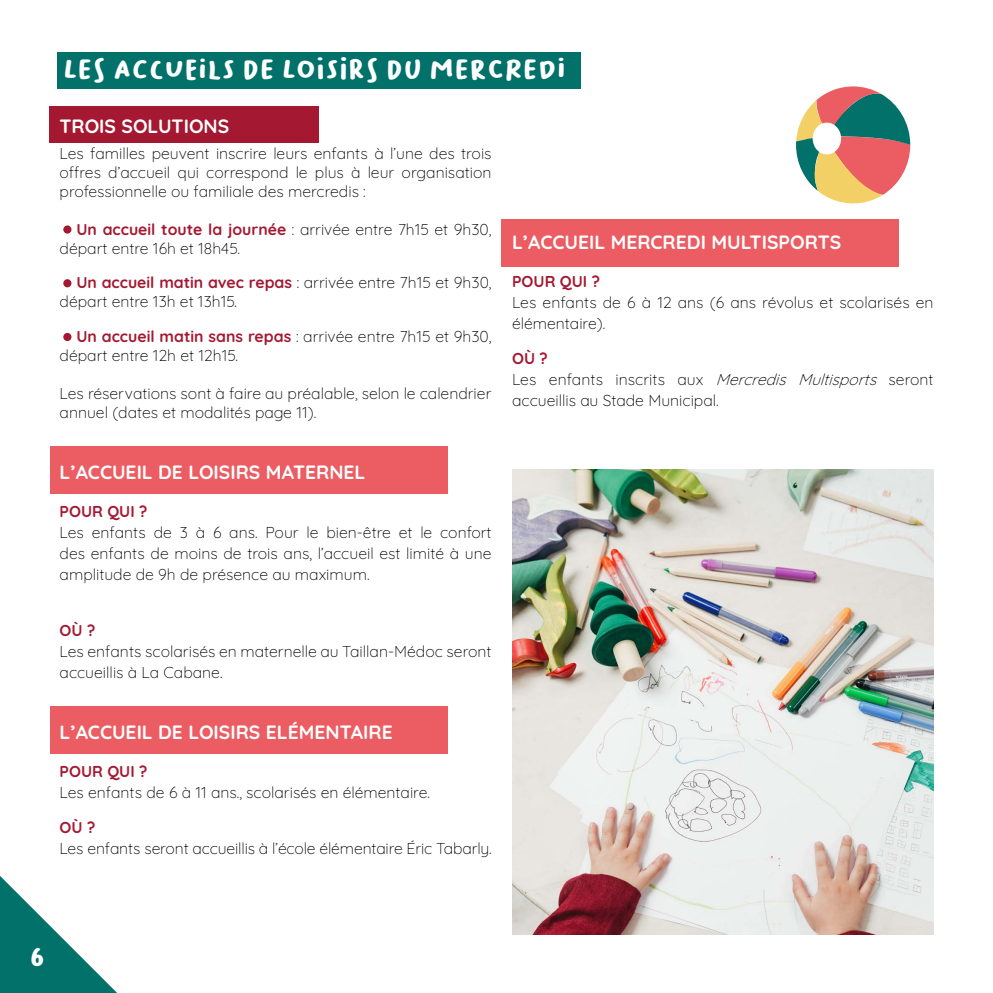
<style>
.page{position:relative;width:993px;height:993px;background:#fff}
.page>*{position:absolute;margin:0;border:0;box-sizing:border-box;transform-origin:0 0}
.t1{font:28px "Bakso Sapi";color:#fff}
.t2{font:300 19.25px "Quicksand";color:#fff}
.t3{font:300 15.75px/18.9px "Quicksand";color:#000}
.t4{font:300 15.75px "Quicksand";color:#a41931}
.s1{color:#a41931}
.s2{font-style:italic}
</style>
<div class="page">
<div style="left:50px;top:106px;width:269px;height:36px;background:#a41931"></div>
<div style="left:501px;top:219px;width:397px;height:47px;background:#eb5d63"></div>
<div style="left:50px;top:705px;width:397px;height:47px;background:#eb5d63"></div>
<div style="left:50px;top:446px;width:397px;height:47px;background:#eb5d63"></div>
<svg style="left:0;top:876px;width:116px;height:116px"></svg>
<svg style="left:796px;top:86px;width:113px;height:117px"></svg>
<div style="left:812px;top:123px;width:28px;height:31px;background:#fff;border-radius:50%"></div>
<div style="left:63px;top:279px;width:8px;height:8px;background:#a41931;border-radius:50%"></div>
<div style="left:63px;top:333px;width:8px;height:8px;background:#a41931;border-radius:50%"></div>
<div style="left:63px;top:225px;width:8px;height:8px;background:#a41931;border-radius:50%"></div>
<img style="left:512px;top:469px;width:421px;height:465px">
<div style="left:57px;top:52px;width:523px;height:37px;background:#02716a"></div>
<h1 class="t1" style="left:63px;top:54px;width:504px">LES ACCUEILS DE LOISIRS DU MERCREDI</h1>
<p class="t2" style="left:60px;top:111px;width:171px">TROIS SOLUTIONS</p>
<p class="t3" style="left:60px;top:142px;width:433px;text-align:justify">Les familles peuvent inscrire leurs enfants à l’une des trois offres d’accueil qui correspond le plus à leur organisation professionnelle ou familiale des mercredis :</p>
<p class="t3" style="left:60px;top:218px;width:433px;text-indent:17px"><span class="s1">Un accueil toute la journée</span> : arrivée entre 7h15 et 9h30, départ entre 16h et 18h45.</p>
<p class="t3" style="left:60px;top:272px;width:433px;text-indent:17px"><span class="s1">Un accueil matin avec repas</span> : arrivée entre 7h15 et 9h30, départ entre 13h et 13h15.</p>
<p class="t3" style="left:60px;top:325px;width:433px;text-indent:17px"><span class="s1">Un accueil matin sans repas</span> : arrivée entre 7h15 et 9h30, départ entre 12h et 12h15.</p>
<p class="t3" style="left:60px;top:382px;width:433px">Les réservations sont à faire au préalable, selon le calendrier annuel (dates et modalités page 11).</p>
<p class="t2" style="left:60px;top:456px;width:307px">L’ACCUEIL DE LOISIRS MATERNEL</p>
<p class="t4" style="left:60px;top:499px;width:89px">POUR QUI ?</p>
<p class="t3" style="left:60px;top:520px;width:433px;line-height:21px;text-align:justify">Les enfants de 3 à 6 ans. Pour le bien-être et le confort des enfants de moins de trois ans, l’accueil est limité à une amplitude de 9h de présence au maximum.</p>
<p class="t4" style="left:60px;top:618px;width:37px">OÙ ?</p>
<p class="t3" style="left:60px;top:639px;width:433px;line-height:21px">Les enfants scolarisés en maternelle au Taillan-Médoc seront accueillis à La Cabane.</p>
<p class="t2" style="left:60px;top:716px;width:334px">L’ACCUEIL DE LOISIRS ELÉMENTAIRE</p>
<p class="t4" style="left:60px;top:758px;width:89px">POUR QUI ?</p>
<p class="t3" style="left:60px;top:780px;width:372px">Les enfants de 6 à 11 ans., scolarisés en élémentaire.</p>
<p class="t4" style="left:60px;top:814px;width:37px">OÙ ?</p>
<p class="t3" style="left:60px;top:836px;width:433px">Les enfants seront accueillis à l’école élémentaire Éric Tabarly.</p>
<p class="t2" style="left:512px;top:227px;width:330px">L’ACCUEIL MERCREDI MULTISPORTS</p>
<p class="t4" style="left:512px;top:269px;width:89px">POUR QUI ?</p>
<p class="t3" style="left:512px;top:290px;width:423px;line-height:21px">Les enfants de 6 à 12 ans (6 ans révolus et scolarisés en élémentaire).</p>
<p class="t3" style="left:512px;top:346px;width:423px;line-height:21px"><span class="s1">OÙ ?<br></span>Les enfants inscrits aux <span class="s2">Mercredis Multisports</span> seront accueillis au Stade Municipal.</p>
<h1 class="t1" style="left:30px;top:941px;width:17px">6</h1>
</div>
